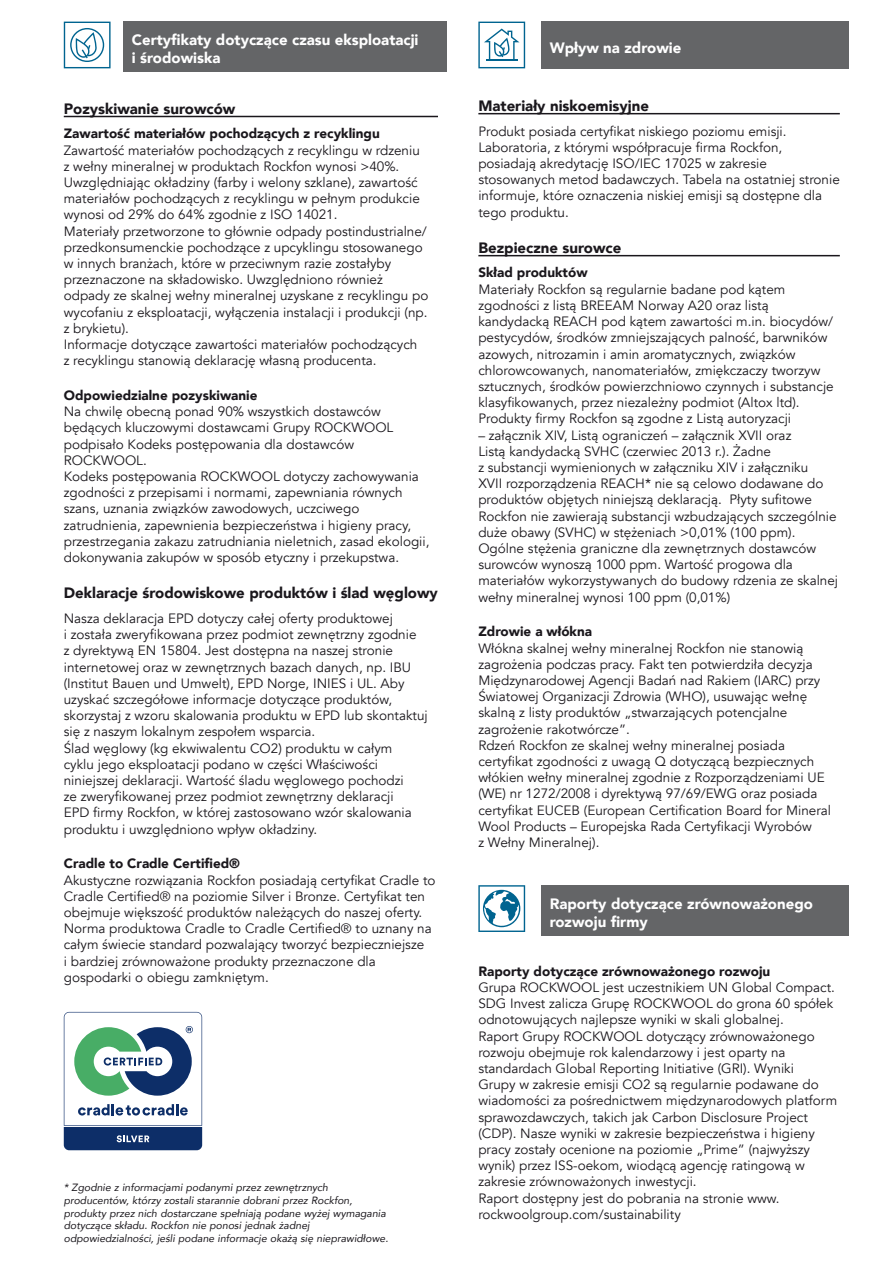
<style>
.page{position:relative;width:893px;height:1263px;background:#fff}
.page>*{position:absolute;margin:0;border:0;box-sizing:border-box;transform-origin:0 0}
.t1{font:900 15px/18px "Avenir";color:#fff}
.t2{font:900 15px "Avenir";color:#1a171c}
.t3{font:13.5px/16.2px "Avenir";color:#1a171c}
.t4{font:900 13.5px "Avenir";color:#1a171c}
.t5{font:italic 10.5px/12.6px "Avenir";color:#1a171c}
</style>
<div class="page">
<div style="left:123px;top:22px;width:323px;height:50px;background:#646567"></div>
<svg style="left:64px;top:22px;width:47px;height:46px"></svg>
<hr style="left:64px;top:116px;width:374px;height:1px;background:#1a171c">
<div style="left:541px;top:22px;width:307px;height:47px;background:#646567"></div>
<svg style="left:478px;top:22px;width:47px;height:46px"></svg>
<hr style="left:486px;top:59px;width:31px;height:1px;background:#006490">
<hr style="left:478px;top:113px;width:362px;height:1px;background:#1a171c">
<hr style="left:478px;top:255px;width:362px;height:1px;background:#1a171c">
<div style="left:541px;top:885px;width:307px;height:50px;background:#646567"></div>
<svg style="left:478px;top:885px;width:47px;height:47px"></svg>
<svg style="left:64px;top:1012px;width:138px;height:138px"></svg>
<p class="t1" style="left:132px;top:30px;width:288px">Certyfikaty dotyczące czasu eksploatacji i środowiska</p>
<p class="t2" style="left:64px;top:96px;width:173px">Pozyskiwanie surowców</p>
<p class="t4" style="left:64px;top:122px;width:317px">Zawartość materiałów pochodzących z recyklingu</p>
<p class="t3" style="left:64px;top:142px;width:366px">Zawartość materiałów pochodzących z recyklingu w rdzeniu z wełny mineralnej w produktach Rockfon wynosi &gt;40%.<br>Uwzględniając okładziny (farby i welony szklane), zawartość materiałów pochodzących z recyklingu w pełnym produkcie wynosi od 29% do 64% zgodnie z ISO 14021.<br>Materiały przetworzone to głównie odpady postindustrialne/ przedkonsumenckie pochodzące z upcyklingu stosowanego w innych branżach, które w przeciwnym razie zostałyby przeznaczone na składowisko. Uwzględniono również odpady ze skalnej wełny mineralnej uzyskane z recyklingu po wycofaniu z eksploatacji, wyłączenia instalacji i produkcji (np. z brykietu).<br>Informacje dotyczące zawartości materiałów pochodzących<br>z recyklingu stanowią deklarację własną producenta.</p>
<p class="t4" style="left:64px;top:384px;width:195px">Odpowiedzialne pozyskiwanie</p>
<p class="t3" style="left:64px;top:404px;width:367px">Na chwilę obecną ponad 90% wszystkich dostawców będących kluczowymi dostawcami Grupy ROCKWOOL podpisało Kodeks postępowania dla dostawców ROCKWOOL.<br>Kodeks postępowania ROCKWOOL dotyczy zachowywania zgodności z przepisami i normami, zapewniania równych szans, uznania związków zawodowych, uczciwego zatrudnienia, zapewnienia bezpieczeństwa i higieny pracy, przestrzegania zakazu zatrudniania nieletnich, zasad ekologii, dokonywania zakupów w sposób etyczny i przekupstwa.</p>
<p class="t2" style="left:64px;top:580px;width:376px">Deklaracje środowiskowe produktów i ślad węglowy</p>
<p class="t3" style="left:64px;top:610px;width:365px">Nasza deklaracja EPD dotyczy całej oferty produktowej<br>i została zweryfikowana przez podmiot zewnętrzny zgodnie<br>z dyrektywą EN 15804. Jest dostępna na naszej stronie internetowej oraz w zewnętrznych bazach danych, np. IBU (Institut Bauen und Umwelt), EPD Norge, INIES i UL. Aby uzyskać szczegółowe informacje dotyczące produktów, skorzystaj z wzoru skalowania produktu w EPD lub skontaktuj się z naszym lokalnym zespołem wsparcia.<br>Ślad węglowy (kg ekwiwalentu CO2) produktu w całym<br>cyklu jego eksploatacji podano w części Właściwości niniejszej deklaracji. Wartość śladu węglowego pochodzi<br>ze zweryfikowanej przez podmiot zewnętrzny deklaracji<br>EPD firmy Rockfon, w której zastosowano wzór skalowania produktu i uwzględniono wpływ okładziny.</p>
<p class="t4" style="left:64px;top:852px;width:178px">Cradle to Cradle Certified®</p>
<p class="t3" style="left:64px;top:872px;width:373px">Akustyczne rozwiązania Rockfon posiadają certyfikat Cradle to Cradle Certified® na poziomie Silver i Bronze. Certyfikat ten obejmuje większość produktów należących do naszej oferty.<br>Norma produktowa Cradle to Cradle Certified® to uznany na całym świecie standard pozwalający tworzyć bezpieczniejsze<br>i bardziej zrównoważone produkty przeznaczone dla gospodarki o obiegu zamkniętym.</p>
<p class="t5" style="left:64px;top:1181px;width:326px">* Zgodnie z informacjami podanymi przez zewnętrznych producentów, którzy zostali starannie dobrani przez Rockfon, produkty przez nich dostarczane spełniają podane wyżej wymagania dotyczące składu. Rockfon nie ponosi jednak żadnej odpowiedzialności, jeśli podane informacje okażą się nieprawidłowe.</p>
<p class="t1" style="left:550px;top:38px;width:133px">Wpływ na zdrowie</p>
<p class="t2" style="left:478px;top:93px;width:172px">Materiały niskoemisyjne</p>
<p class="t3" style="left:478px;top:123px;width:363px">Produkt posiada certyfikat niskiego poziomu emisji.<br>Laboratoria, z którymi współpracuje firma Rockfon, posiadają akredytację ISO/IEC 17025 w zakresie stosowanych metod badawczych. Tabela na ostatniej stronie informuje, które oznaczenia niskiej emisji są dostępne dla tego produktu.</p>
<p class="t2" style="left:478px;top:235px;width:145px">Bezpieczne surowce</p>
<p class="t4" style="left:478px;top:261px;width:111px">Skład produktów</p>
<p class="t3" style="left:478px;top:281px;width:357px">Materiały Rockfon są regularnie badane pod kątem zgodności z listą BREEAM Norway A20 oraz listą kandydacką REACH pod kątem zawartości m.in. biocydów/ pestycydów, środków zmniejszających palność, barwników azowych, nitrozamin i amin aromatycznych, związków chlorowcowanych, nanomateriałów, zmiękczaczy tworzyw sztucznych, środków powierzchniowo czynnych i substancje klasyfikowanych, przez niezależny podmiot (Altox ltd).<br>Produkty firmy Rockfon są zgodne z Listą autoryzacji</p>
<p class="t3" style="left:478px;top:427px;width:361px">– załącznik XIV, Listą ograniczeń – załącznik XVII oraz<br>Listą kandydacką SVHC (czerwiec 2013 r.). Żadne<br>z substancji wymienionych w załączniku XIV i załączniku<br>XVII rozporządzenia REACH* nie są celowo dodawane do produktów objętych niniejszą deklaracją. Płyty sufitowe Rockfon nie zawierają substancji wzbudzających szczególnie duże obawy (SVHC) w stężeniach &gt;0,01% (100 ppm).<br>Ogólne stężenia graniczne dla zewnętrznych dostawców surowców wynoszą 1000 ppm. Wartość progowa dla materiałów wykorzystywanych do budowy rdzenia ze skalnej wełny mineralnej wynosi 100 ppm (0,01%)</p>
<p class="t4" style="left:478px;top:620px;width:115px">Zdrowie a włókna</p>
<p class="t3" style="left:478px;top:640px;width:354px">Włókna skalnej wełny mineralnej Rockfon nie stanowią zagrożenia podczas pracy. Fakt ten potwierdziła decyzja Międzynarodowej Agencji Badań nad Rakiem (IARC) przy Światowej Organizacji Zdrowia (WHO), usuwając wełnę skalną z listy produktów „stwarzających potencjalne zagrożenie rakotwórcze”.<br>Rdzeń Rockfon ze skalnej wełny mineralnej posiada certyfikat zgodności z uwagą Q dotyczącą bezpiecznych włókien wełny mineralnej zgodnie z Rozporządzeniami UE (WE) nr 1272/2008 i dyrektywą 97/69/EWG oraz posiada certyfikat EUCEB (European Certification Board for Mineral Wool Products – Europejska Rada Certyfikacji Wyrobów<br>z Wełny Mineralnej).</p>
<p class="t1" style="left:550px;top:894px;width:265px">Raporty dotyczące zrównoważonego rozwoju firmy</p>
<p class="t4" style="left:478px;top:959px;width:293px">Raporty dotyczące zrównoważonego rozwoju</p>
<p class="t3" style="left:478px;top:979px;width:360px">Grupa ROCKWOOL jest uczestnikiem UN Global Compact.<br>SDG Invest zalicza Grupę ROCKWOOL do grona 60 spółek odnotowujących najlepsze wyniki w skali globalnej.<br>Raport Grupy ROCKWOOL dotyczący zrównoważonego rozwoju obejmuje rok kalendarzowy i jest oparty na standardach Global Reporting Initiative (GRI). Wyniki<br>Grupy w zakresie emisji CO2 są regularnie podawane do wiadomości za pośrednictwem międzynarodowych platform sprawozdawczych, takich jak Carbon Disclosure Project (CDP). Nasze wyniki w zakresie bezpieczeństwa i higieny pracy zostały ocenione na poziomie „Prime” (najwyższy wynik) przez ISS-oekom, wiodącą agencję ratingową w zakresie zrównoważonych inwestycji.<br>Raport dostępny jest do pobrania na stronie www. rockwoolgroup.com/sustainability</p>
</div>
